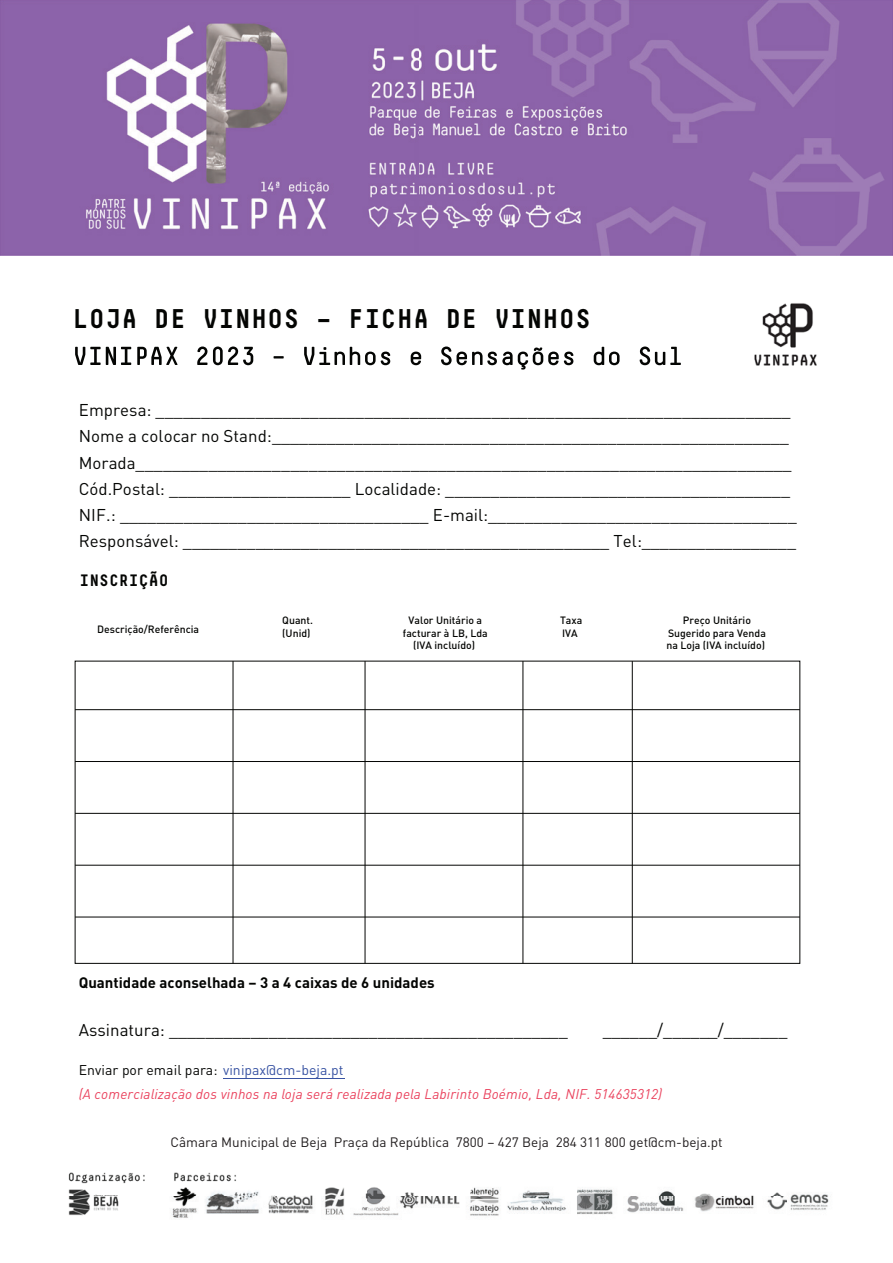
<style>
.page{position:relative;width:893px;height:1263px;background:#fff}
.page>*{position:absolute;margin:0;border:0;box-sizing:border-box;transform-origin:0 0}
.t1{font:700 27px "Decima Mono";color:#040503}
.t2{font:16.95px/26.2px "DIN Pro";color:#040503}
.t3{font:700 16.5px "Decima Mono";color:#040503}
.t4{font:700 15px "DIN Pro";color:#040503}
.t5{font:italic 13.95px/23.9px "DIN Pro";letter-spacing:.01em;color:#ea425d}
.t6{font:13.5px "DIN Pro";color:#211d1e}
.t7{font:500 10.5px/12.6px "DIN Pro";color:#040503}
.s1{font-style:normal;color:#040503}
.s2{font-style:normal;color:#3853a3}
</style>
<div class="page">
<img style="left:754px;top:303px;width:63px;height:63px">
<svg style="left:75px;top:346px;width:606px;height:24px"></svg>
<hr style="left:223px;top:1078px;width:121px;height:1px;background:#3853a3">
<img style="left:68px;top:1172px;width:761px;height:46px">
<img style="left:0;top:0;width:893px;height:255px">
<hr style="left:75px;top:709px;width:725px;height:1px;background:#040503">
<hr style="left:75px;top:761px;width:725px;height:1px;background:#040503">
<hr style="left:75px;top:813px;width:725px;height:1px;background:#040503">
<hr style="left:75px;top:865px;width:725px;height:1px;background:#040503">
<hr style="left:75px;top:917px;width:725px;height:1px;background:#040503">
<hr style="left:233px;top:661px;width:1px;height:302px;background:#040503">
<hr style="left:365px;top:661px;width:1px;height:302px;background:#040503">
<hr style="left:523px;top:661px;width:1px;height:302px;background:#040503">
<hr style="left:632px;top:661px;width:1px;height:302px;background:#040503">
<h1 class="t1" style="left:73px;top:302px;width:520px">LOJA DE VINHOS – FICHA DE VINHOS</h1>
<p class="t2" style="left:79px;top:396px;width:719px">Empresa: ______________________________________________________________________ Nome a colocar no Stand:_________________________________________________________ Morada________________________________________________________________________ Cód.Postal: ____________________ Localidade: ______________________________________ NIF.: __________________________________ E-mail:__________________________________</p>
<p class="t2" style="left:79px;top:527px;width:719px">Responsável: _______________________________________________ Tel:_________________</p>
<p class="t3" style="left:79px;top:571px;width:91px">INSCRIÇÃO</p>
<p class="t7" style="left:97px;top:623px;width:103px">Descrição/Referência</p>
<p class="t7" style="left:282px;top:614px;width:32px">Quant. (Unid)</p>
<p class="t7" style="left:403px;top:614px;width:86px;text-align:center">Valor Unitário a facturar à LB, Lda (IVA incluído)</p>
<p class="t7" style="left:560px;top:614px;width:24px">Taxa<br>IVA</p>
<p class="t7" style="left:666px;top:614px;width:101px;text-align:center">Preço Unitário<br>Sugerido para Venda na Loja (IVA incluído)</p>
<p class="t4" style="left:79px;top:973px;width:358px">Quantidade aconselhada – 3 a 4 caixas de 6 unidades</p>
<p class="t2" style="left:79px;top:1016px;width:490px">Assinatura: ____________________________________________</p>
<p class="t2" style="left:603px;top:1016px;width:186px">______/______/_______</p>
<p class="t5" style="left:79px;top:1056px;width:585px"><span class="s1">Enviar por email para:</span> <span class="s2">vinipax@cm-beja.pt<br></span>(A comercialização dos vinhos na loja será realizada pela Labirinto Boémio, Lda, NIF. 514635312)</p>
<p class="t6" style="left:170px;top:1133px;width:554px">Câmara Municipal de Beja Praça da República 7800 – 427 Beja 284 311 800 get@cm-beja.pt</p>
</div>
